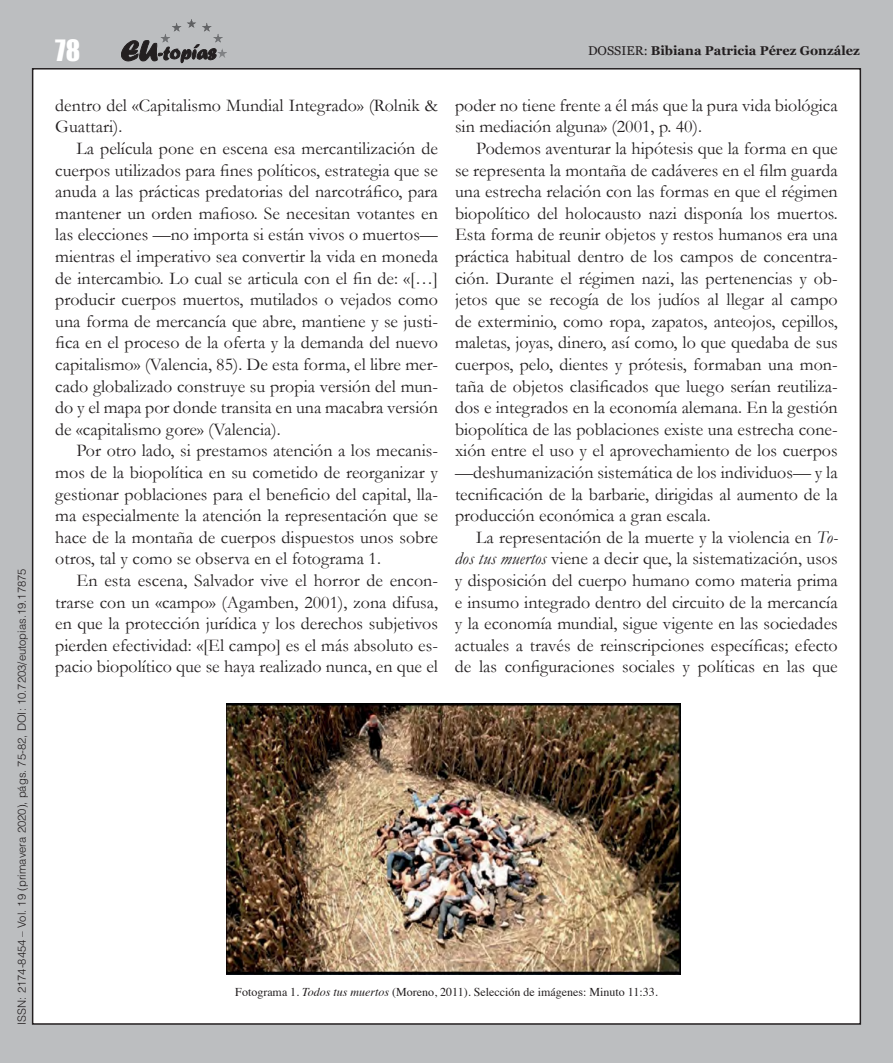
<style>
.page{position:relative;width:893px;height:1063px;background:#bcbec0}
.page>*{position:absolute;margin:0;border:0;box-sizing:border-box;transform-origin:0 0}
.t1{font:27px "Impact";color:#fff}
.t2{font:18px/21.6px "Garamond";color:#231f20;text-align:justify}
.t3{font:700 12.75px "Georgia";color:#231f20}
.t4{font:12px "Times";color:#231f20}
.t5{font:300 11.25px "Helvetica";color:#231f20}
.s1{font-weight:400}
.s2{font-style:italic}
</style>
<div class="page">
<div style="left:33px;top:69px;width:827px;height:955px;background:#fff"></div>
<svg style="left:121px;top:40px;width:95px;height:23px"></svg>
<hr style="left:161px;top:19px;width:66px;height:1px;background:#595a5c">
<hr style="left:161px;top:20px;width:66px;height:1px;background:#5a5b5d">
<hr style="left:161px;top:21px;width:66px;height:1px;background:#5b5c5e">
<hr style="left:161px;top:22px;width:66px;height:1px;background:#5c5d60">
<hr style="left:161px;top:23px;width:66px;height:1px;background:#5d5e61">
<hr style="left:161px;top:24px;width:66px;height:1px;background:#5f6062">
<hr style="left:161px;top:25px;width:66px;height:1px;background:#606163">
<hr style="left:161px;top:26px;width:66px;height:1px;background:#616365">
<hr style="left:161px;top:27px;width:66px;height:1px;background:#626366">
<hr style="left:161px;top:28px;width:66px;height:1px;background:#646568">
<hr style="left:161px;top:29px;width:66px;height:1px;background:#656668">
<hr style="left:161px;top:30px;width:66px;height:1px;background:#656769">
<hr style="left:161px;top:31px;width:66px;height:1px;background:#67696b">
<hr style="left:161px;top:32px;width:66px;height:1px;background:#68696c">
<hr style="left:161px;top:33px;width:66px;height:1px;background:#6a6b6d">
<hr style="left:161px;top:34px;width:66px;height:1px;background:#6a6c6e">
<hr style="left:161px;top:35px;width:66px;height:1px;background:#6c6d70">
<hr style="left:161px;top:36px;width:66px;height:1px;background:#6d6e71">
<hr style="left:161px;top:37px;width:66px;height:1px;background:#6e7072">
<hr style="left:161px;top:38px;width:66px;height:1px;background:#6f7173">
<hr style="left:161px;top:39px;width:66px;height:1px;background:#717275">
<hr style="left:161px;top:40px;width:66px;height:1px;background:#717376">
<hr style="left:161px;top:41px;width:66px;height:1px;background:#727476">
<hr style="left:161px;top:42px;width:66px;height:1px;background:#747578">
<hr style="left:161px;top:43px;width:66px;height:1px;background:#757679">
<hr style="left:161px;top:44px;width:66px;height:1px;background:#76787a">
<hr style="left:161px;top:45px;width:66px;height:1px;background:#77787b">
<hr style="left:161px;top:46px;width:66px;height:1px;background:#787a7c">
<hr style="left:161px;top:47px;width:66px;height:1px;background:#797b7d">
<hr style="left:161px;top:48px;width:66px;height:1px;background:#7b7c7f">
<hr style="left:161px;top:49px;width:66px;height:1px;background:#7b7d80">
<hr style="left:161px;top:50px;width:66px;height:1px;background:#7c7e81">
<hr style="left:161px;top:51px;width:66px;height:1px;background:#7d7f82">
<hr style="left:161px;top:52px;width:66px;height:1px;background:#7e8083">
<hr style="left:161px;top:53px;width:66px;height:1px;background:#808284">
<hr style="left:161px;top:54px;width:66px;height:1px;background:#818285">
<hr style="left:161px;top:55px;width:66px;height:1px;background:#828486">
<hr style="left:161px;top:56px;width:66px;height:1px;background:#838587">
<hr style="left:161px;top:57px;width:66px;height:1px;background:#848689">
<img style="left:227px;top:704px;width:453px;height:271px">
<p class="t5" style="left:15px;top:1025px;width:458px;rotate:-90deg">ISSN: 2174-8454 – Vol. 19 (primavera 2020), págs. 75-82, DOI: 10.7203/eutopias.19.17875</p>
<h1 class="t1" style="left:55px;top:29px;width:27px">78</h1>
<p class="t2" style="left:55px;top:94px;width:384px">dentro del «Capitalismo Mundial Integrado» (Rolnik &amp;<br>Guattari).</p>
<p class="t2" style="left:55px;top:137px;width:384px;text-indent:21px">La película pone en escena esa mercantilización de cuerpos utilizados para fines políticos, estrategia que se anuda a las prácticas predatorias del narcotráfico, para mantener un orden mafioso. Se necesitan votantes en las elecciones —no importa si están vivos o muertos— mientras el imperativo sea convertir la vida en moneda de intercambio. Lo cual se articula con el fin de: «[…] producir cuerpos muertos, mutilados o vejados como una forma de mercancía que abre, mantiene y se justi&shy;fica en el proceso de la oferta y la demanda del nuevo capitalismo» (Valencia, 85). De esta forma, el libre mer&shy;cado globalizado construye su propia versión del mun&shy;do y el mapa por donde transita en una macabra versión de «capitalismo gore» (Valencia).</p>
<p class="t2" style="left:55px;top:440px;width:384px;text-indent:21px">Por otro lado, si prestamos atención a los mecanis&shy;mos de la biopolítica en su cometido de reorganizar y gestionar poblaciones para el beneficio del capital, lla&shy;ma especialmente la atención la representación que se hace de la montaña de cuerpos dispuestos unos sobre otros, tal y como se observa en el fotograma 1.</p>
<p class="t2" style="left:55px;top:569px;width:384px;text-indent:21px">En esta escena, Salvador vive el horror de encon&shy;trarse con un «campo» (Agamben, 2001), zona difusa, en que la protección jurídica y los derechos subjetivos pierden efectividad: «[El campo] es el más absoluto es&shy;pacio biopolítico que se haya realizado nunca, en que el</p>
<p class="t3" style="left:588px;top:41px;width:273px"><span class="s1">DOSSIER:</span> Bibiana Patricia Pérez González</p>
<p class="t2" style="left:455px;top:94px;width:384px">poder no tiene frente a él más que la pura vida biológica sin mediación alguna» (2001, p. 40).</p>
<p class="t2" style="left:455px;top:137px;width:384px;text-indent:21px">Podemos aventurar la hipótesis que la forma en que se representa la montaña de cadáveres en el film guarda una estrecha relación con las formas en que el régimen biopolítico del holocausto nazi disponía los muertos.<br>Esta forma de reunir objetos y restos humanos era una práctica habitual dentro de los campos de concentra&shy;ción. Durante el régimen nazi, las pertenencias y ob&shy;jetos que se recogía de los judíos al llegar al campo de exterminio, como ropa, zapatos, anteojos, cepillos, maletas, joyas, dinero, así como, lo que quedaba de sus cuerpos, pelo, dientes y prótesis, formaban una mon&shy;taña de objetos clasificados que luego serían reutiliza&shy;dos e integrados en la economía alemana. En la gestión biopolítica de las poblaciones existe una estrecha cone&shy;xión entre el uso y el aprovechamiento de los cuerpos —deshumanización sistemática de los individuos— y la tecnificación de la barbarie, dirigidas al aumento de la producción económica a gran escala.</p>
<p class="t2" style="left:455px;top:526px;width:384px;text-indent:21px">La representación de la muerte y la violencia en <span class="s2">To&shy;dos tus muertos</span> viene a decir que, la sistematización, usos y disposición del cuerpo humano como materia prima e insumo integrado dentro del circuito de la mercancía y la economía mundial, sigue vigente en las sociedades actuales a través de reinscripciones específicas; efecto de las configuraciones sociales y políticas en las que</p>
<p class="t4" style="left:235px;top:981px;width:424px">Fotograma 1. <span class="s2">Todos tus muertos</span> (Moreno, 2011). Selección de imágenes: Minuto 11:33.</p>
</div>
